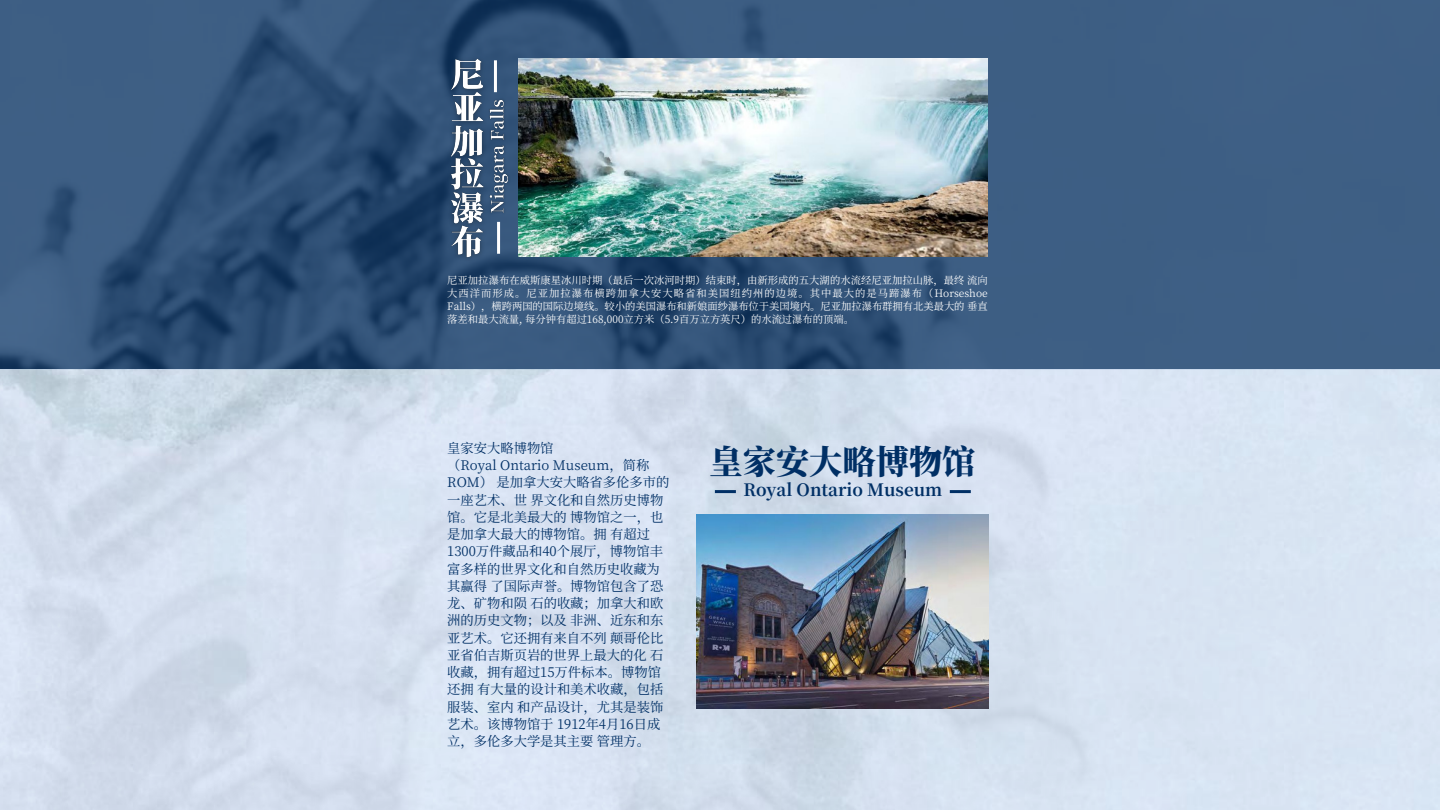
<style>
.page{position:relative;width:1440px;height:810px;background:#fff}
.page>*{position:absolute;margin:0;border:0;box-sizing:border-box;transform-origin:0 0}
.t1{font:800 33.2px "Source Han Serif SC";color:#002f65}
.t2{font:700 17px "Source Han Serif SC";color:#002f65}
.t3{font:13.3px/17.2px "Source Han Serif SC";color:#002f65}
.t4{font:10.3px/13px "Source Han Serif SC";color:#fff;text-align:justify}
</style>
<div class="page">
<img style="left:0;top:0;width:1440px;height:810px">
<img style="left:518px;top:58px;width:470px;height:198px">
<img style="left:697px;top:514px;width:292px;height:194px">
<hr style="left:715px;top:490px;width:21px;height:3px;background:#002f65">
<hr style="left:950px;top:490px;width:21px;height:3px;background:#002f65">
<img style="left:493px;top:95px;width:20px;height:123px">
<hr style="left:494px;top:60px;width:3px;height:32px;background:#fff">
<hr style="left:497px;top:222px;width:3px;height:32px;background:#fff">
<img style="left:442px;top:51px;width:51px;height:216px">
<p class="t4" style="left:447px;top:273px;width:542px">尼亚加拉瀑布在威斯康星冰川时期（最后⼀次冰河时期）结束时，由新形成的五⼤湖的⽔流经尼亚加拉⼭脉，最终流向⼤西洋而形成。尼亚加拉瀑布横跨加拿⼤安⼤略省和美国纽约州的边境。其中最⼤的是⻢蹄瀑布（Horseshoe Falls），横跨两国的国际边境线。较小的美国瀑布和新娘⾯纱瀑布位于美国境内。尼亚加拉瀑布群拥有北美最⼤的垂直落差和最⼤流量, 每分钟有超过168,000⽴⽅⽶（5.9百万⽴⽅英尺）的⽔流过瀑布的顶端。</p>
<p class="t3" style="left:447px;top:439px;width:224px">皇家安⼤略博物馆<br>（Royal Ontario Museum，简称<br>ROM）是加拿⼤安⼤略省多伦多市的⼀座艺术、世界⽂化和⾃然历史博物馆。它是北美最⼤的博物馆之⼀，也是加拿⼤最⼤的博物馆。拥有超过<br>1300万件藏品和40个展厅，博物馆丰富多样的世界⽂化和⾃然历史收藏为其赢得了国际声誉。博物馆包含了恐⻰、矿物和陨 ⽯的收藏；加拿⼤和欧洲的历史⽂物；以及 ⾮洲、近东和东亚艺术。它还拥有来⾃不列颠哥伦⽐亚省伯吉斯⻚岩的世界上最⼤的化 ⽯收藏，拥有超过15万件标本。博物馆还拥有⼤量的设计和美术收藏，包括服装、室内和产品设计，尤其是装饰艺术。该博物馆于 1912年4⽉16⽇成⽴，多伦多⼤学是其主要管理⽅。</p>
<h1 class="t1" style="left:710px;top:436px;width:267px">皇家安大略博物馆</h1>
<p class="t2" style="left:743px;top:477px;width:200px">Royal Ontario Museum</p>
</div>
